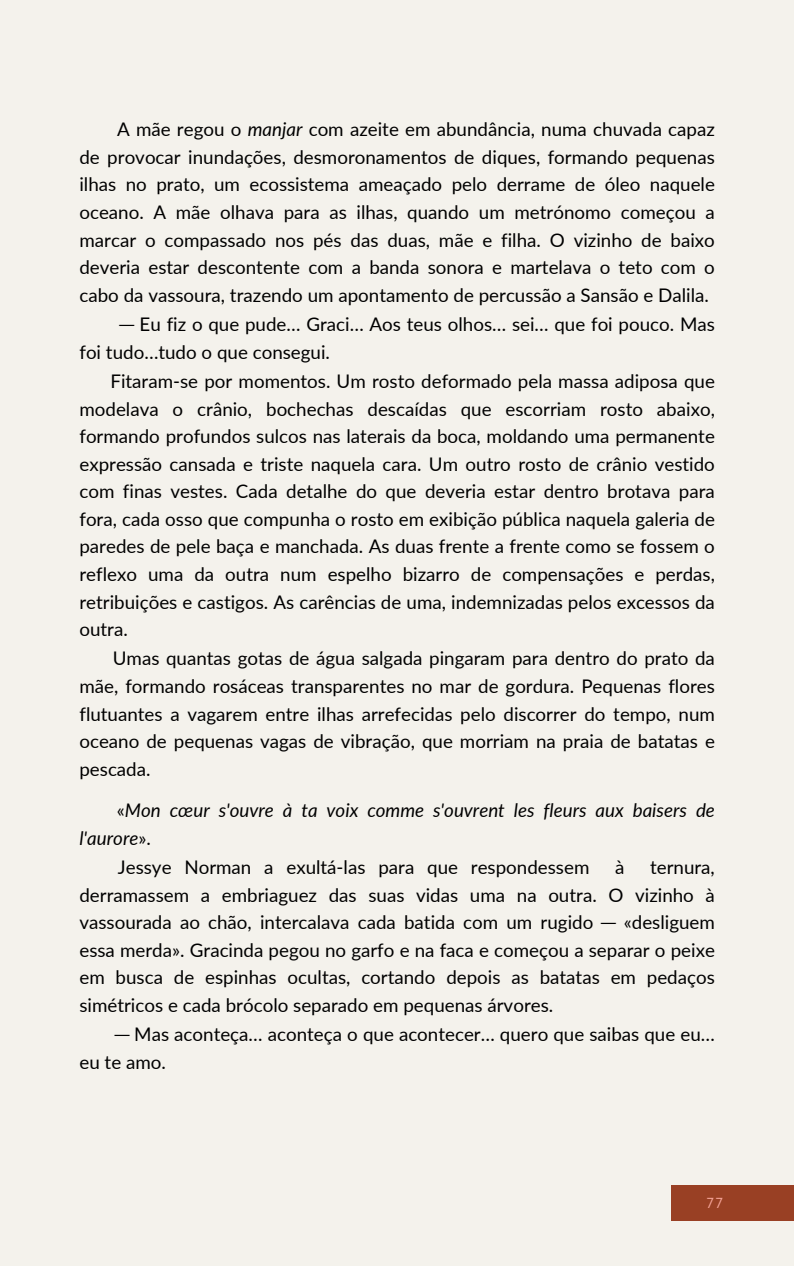
<style>
.page{position:relative;width:794px;height:1266px;background:#fff}
.page>*{position:absolute;margin:0;border:0;box-sizing:border-box;transform-origin:0 0}
.t1{font:18.75px/27.6px "Lato";color:#000;text-align:justify}
.t2{font:italic 18.75px/27.6px "Lato";color:#000}
.t3{font:15px "Glacial Indifference";color:#f6a599}
.s1{font-style:italic}
.s2{font-style:normal}
</style>
<div class="page">
<div style="left:0;top:0;width:793px;height:1266px;background:#f4f2ec"></div>
<div style="left:671px;top:1185px;width:122px;height:36px;background:#994024"></div>
<p class="t1" style="left:79px;top:115px;width:636px;text-indent:38px">A mãe regou o <span class="s1">manjar</span> com azeite em abundância, numa chuvada capaz de provocar inundações, desmoronamentos de diques, formando pequenas ilhas no prato, um ecossistema ameaçado pelo derrame de óleo naquele oceano. A mãe olhava para as ilhas, quando um metrónomo começou a marcar o compassado nos pés das duas, mãe e filha. O vizinho de baixo deveria estar descontente com a banda sonora e martelava o teto com o cabo da vassoura, trazendo um apontamento de percussão a Sansão e Dalila.</p>
<p class="t1" style="left:79px;top:310px;width:636px;text-indent:40px">─ Eu fiz o que pude… Graci… Aos teus olhos… sei… que foi pouco. Mas foi tudo…tudo o que consegui.</p>
<p class="t1" style="left:79px;top:367px;width:636px;text-indent:31px">Fitaram-se por momentos. Um rosto deformado pela massa adiposa que modelava o crânio, bochechas descaídas que escorriam rosto abaixo, formando profundos sulcos nas laterais da boca, moldando uma permanente expressão cansada e triste naquela cara. Um outro rosto de crânio vestido com finas vestes. Cada detalhe do que deveria estar dentro brotava para fora, cada osso que compunha o rosto em exibição pública naquela galeria de paredes de pele baça e manchada. As duas frente a frente como se fossem o reflexo uma da outra num espelho bizarro de compensações e perdas, retribuições e castigos. As carências de uma, indemnizadas pelos excessos da outra.</p>
<p class="t1" style="left:79px;top:644px;width:636px;text-indent:33px">Umas quantas gotas de água salgada pingaram para dentro do prato da mãe, formando rosáceas transparentes no mar de gordura. Pequenas flores flutuantes a vagarem entre ilhas arrefecidas pelo discorrer do tempo, num oceano de pequenas vagas de vibração, que morriam na praia de batatas e pescada.</p>
<p class="t2" style="left:79px;top:796px;width:636px;text-indent:37px"><span class="s2">«</span>Mon cœur s'ouvre à ta voix comme s'ouvrent les fleurs aux baisers de l'aurore<span class="s2">».</span></p>
<p class="t1" style="left:118px;top:853px;width:473px">Jessye Norman a exultá-las para que respondessem</p>
<p class="t1" style="left:614px;top:853px;width:11px">à</p>
<p class="t1" style="left:79px;top:853px;width:636px;text-indent:570px">ternura, derramassem a embriaguez das suas vidas uma na outra. O vizinho à vassourada ao chão, intercalava cada batida com um rugido ─ «desliguem essa merda». Gracinda pegou no garfo e na faca e começou a separar o peixe em busca de espinhas ocultas, cortando depois as batatas em pedaços simétricos e cada brócolo separado em pequenas árvores.</p>
<p class="t1" style="left:79px;top:1020px;width:636px;text-indent:36px">─ Mas aconteça… aconteça o que acontecer… quero que saibas que eu… eu te amo.</p>
<p class="t3" style="left:706px;top:1193px;width:18px">77</p>
</div>
